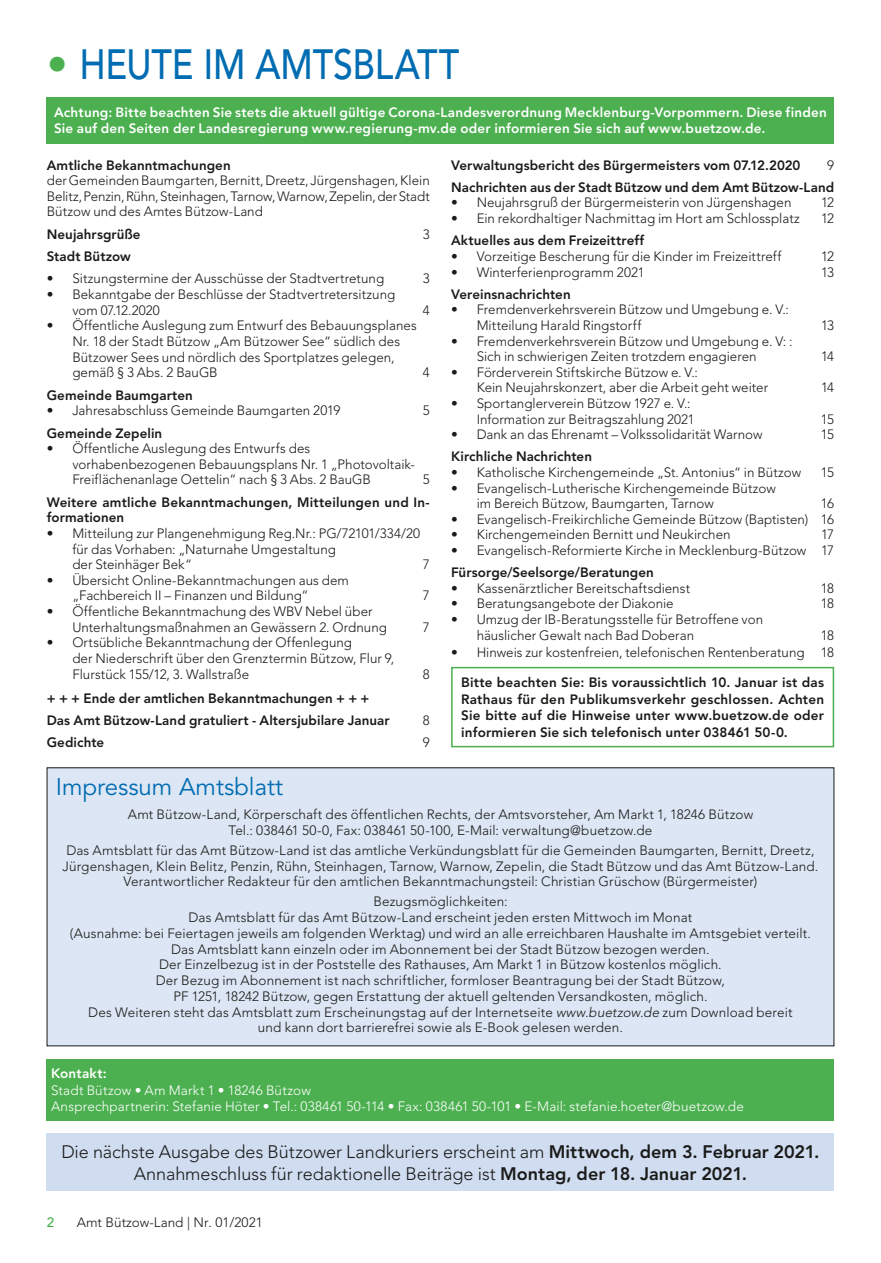
<style>
.page{position:relative;width:881px;height:1263px;background:#fff}
.page>*{position:absolute;margin:0;border:0;box-sizing:border-box;transform-origin:0 0}
.t1{font:500 42px "Avenir LT";letter-spacing:-.005em;color:#006cb1;scale:.85 1}
.t2{font:24px "Avenir LT";color:#006cb1}
.t3{font:300 18px/21.6px "Avenir LT";color:#1a1a18;text-align:center}
.t4{font:300 13.5px/15.6px "Avenir LT";letter-spacing:.005em;color:#1a1a18}
.t5{font:800 13.5px/16.5px "Avenir LT";letter-spacing:.005em;color:#1a1a18}
.t6{font:800 13.5px/16.5px "Avenir LT";letter-spacing:.015em;color:#fff}
.t7{font:300 13.5px/16.5px "Avenir LT";letter-spacing:.01em;color:#fff}
.t8{font:500 13.5px "Avenir LT";color:#4cb050}
.s1{color:#4cb050}
.s2{font-style:italic}
.s3{font-weight:800}
</style>
<div class="page">
<div style="left:47px;top:97px;width:786px;height:47px;background:#4cb050"></div>
<div style="left:47px;top:1133px;width:786px;height:58px;background:#d0ddf1"></div>
<div style="left:47px;top:1059px;width:786px;height:61px;background:#4cb050"></div>
<div style="left:451px;top:667px;width:382px;height:80px;border:2px solid #4cb050"></div>
<div style="left:47px;top:768px;width:786px;height:278px;background:#dce6f4"></div>
<h1 class="t1" style="left:47px;top:40px;width:486px"><span class="s1">•</span> HEUTE IM AMTSBLATT</h1>
<p class="t6" style="left:54px;top:104px;width:774px">Achtung: Bitte beachten Sie stets die aktuell gültige Corona-Landesverordnung Mecklenburg-Vorpommern. Diese finden<br>Sie auf den Seiten der Landesregierung www.regierung-mv.de oder informieren Sie sich auf www.buetzow.de.</p>
<p class="t5" style="left:47px;top:157px;width:185px">Amtliche Bekanntmachungen</p>
<p class="t4" style="left:47px;top:173px;width:384px;text-align:justify">der Gemeinden Baumgarten, Bernitt, Dreetz, Jürgenshagen, Klein Belitz, Penzin, Rühn, Steinhagen, Tarnow, Warnow, Zepelin, der Stadt Bützow und des Amtes Bützow-Land</p>
<p class="t5" style="left:47px;top:226px;width:95px">Neujahrsgrüße</p>
<p class="t4" style="left:423px;top:226px;width:8px">3</p>
<p class="t5" style="left:47px;top:248px;width:85px">Stadt Bützow</p>
<p class="t4" style="left:47px;top:271px;width:339px">• Sitzungstermine der Ausschüsse der Stadtvertretung</p>
<p class="t4" style="left:423px;top:271px;width:8px">3</p>
<p class="t4" style="left:72px;top:287px;width:324px;text-indent:-26px">• Bekanntgabe der Beschlüsse der Stadtvertretersitzung vom 07.12.2020</p>
<p class="t4" style="left:422px;top:302px;width:8px">4</p>
<p class="t4" style="left:72px;top:318px;width:346px;text-indent:-26px">• Öffentliche Auslegung zum Entwurf des Bebauungsplanes Nr. 18 der Stadt Bützow „Am Bützower See“ südlich des Bützower Sees und nördlich des Sportplatzes gelegen, gemäß § 3 Abs. 2 BauGB</p>
<p class="t4" style="left:422px;top:365px;width:8px">4</p>
<p class="t5" style="left:47px;top:387px;width:147px">Gemeinde Baumgarten</p>
<p class="t4" style="left:47px;top:403px;width:295px">• Jahresabschluss Gemeinde Baumgarten 2019</p>
<p class="t4" style="left:422px;top:403px;width:8px">5</p>
<p class="t5" style="left:47px;top:425px;width:117px">Gemeinde Zepelin</p>
<p class="t4" style="left:72px;top:441px;width:344px;text-indent:-26px">• Öffentliche Auslegung des Entwurfs des vorhabenbezogenen Bebauungsplans Nr. 1 „Photovoltaik-<br>Freiflächenanlage Oettelin“ nach § 3 Abs. 2 BauGB</p>
<p class="t4" style="left:422px;top:472px;width:8px">5</p>
<p class="t5" style="left:47px;top:494px;width:384px;line-height:15.6px">Weitere amtliche Bekanntmachungen, Mitteilungen und In&shy;formationen</p>
<p class="t4" style="left:72px;top:526px;width:349px;text-indent:-26px">• Mitteilung zur Plangenehmigung Reg.Nr.: PG/72101/334/20 für das Vorhaben: „Naturnahe Umgestaltung<br>der Steinhäger Bek“</p>
<p class="t4" style="left:422px;top:557px;width:8px">7</p>
<p class="t4" style="left:72px;top:572px;width:278px;text-indent:-26px">• Übersicht Online-Bekanntmachungen aus dem „Fachbereich II – Finanzen und Bildung“</p>
<p class="t4" style="left:422px;top:588px;width:8px">7</p>
<p class="t4" style="left:72px;top:604px;width:316px;text-indent:-26px">• Öffentliche Bekanntmachung des WBV Nebel über<br>Unterhaltungsmaßnahmen an Gewässern 2. Ordnung</p>
<p class="t4" style="left:422px;top:619px;width:8px">7</p>
<p class="t4" style="left:72px;top:635px;width:323px;text-indent:-26px">• Ortsübliche Bekanntmachung der Offenlegung<br>der Niederschrift über den Grenztermin Bützow, Flur 9,<br>Flurstück 155/12, 3. Wallstraße</p>
<p class="t5" style="left:47px;top:687px;width:344px;line-height:22.4px">+ + + Ende der amtlichen Bekanntmachungen + + +<br>Das Amt Bützow-Land gratuliert - Altersjubilare Januar</p>
<p class="t4" style="left:422px;top:666px;width:8px">8</p>
<p class="t4" style="left:422px;top:713px;width:8px">8</p>
<p class="t5" style="left:47px;top:734px;width:59px">Gedichte</p>
<p class="t4" style="left:422px;top:735px;width:8px">9</p>
<p class="t5" style="left:451px;top:157px;width:351px">Verwaltungsbericht des Bürgermeisters vom 07.12.2020</p>
<p class="t4" style="left:826px;top:157px;width:8px">9</p>
<p class="t5" style="left:451px;top:179px;width:384px">Nachrichten aus der Stadt Bützow und dem Amt Bützow-Land</p>
<p class="t4" style="left:451px;top:195px;width:342px">• Neujahrsgruß der Bürgermeisterin von Jürgenshagen</p>
<p class="t4" style="left:820px;top:195px;width:15px">12</p>
<p class="t4" style="left:451px;top:211px;width:350px">• Ein rekordhaltiger Nachmittag im Hort am Schlossplatz</p>
<p class="t4" style="left:820px;top:211px;width:15px">12</p>
<p class="t5" style="left:451px;top:232px;width:194px">Aktuelles aus dem Freizeittreff</p>
<p class="t4" style="left:451px;top:249px;width:331px">• Vorzeitige Bescherung für die Kinder im Freizeittreff</p>
<p class="t4" style="left:820px;top:249px;width:15px">12</p>
<p class="t4" style="left:451px;top:264px;width:195px">• Winterferienprogramm 2021</p>
<p class="t4" style="left:820px;top:264px;width:15px">13</p>
<p class="t5" style="left:451px;top:286px;width:121px">Vereinsnachrichten</p>
<p class="t4" style="left:476px;top:302px;width:313px;text-indent:-26px">• Fremdenverkehrsverein Bützow und Umgebung e. V.:<br>Mitteilung Harald Ringstorff</p>
<p class="t4" style="left:820px;top:318px;width:15px">13</p>
<p class="t4" style="left:476px;top:333px;width:317px;text-indent:-26px">• Fremdenverkehrsverein Bützow und Umgebung e. V: :<br>Sich in schwierigen Zeiten trotzdem engagieren</p>
<p class="t4" style="left:476px;top:364px;width:293px;text-indent:-26px">• Förderverein Stiftskirche Bützow e. V.:<br>Kein Neujahrskonzert, aber die Arbeit geht weiter</p>
<p class="t4" style="left:476px;top:395px;width:220px;text-indent:-26px">• Sportanglerverein Bützow 1927 e. V.:<br>Information zur Beitragszahlung 2021</p>
<p class="t4" style="left:820px;top:349px;width:15px">14</p>
<p class="t4" style="left:820px;top:380px;width:15px">14</p>
<p class="t4" style="left:820px;top:411px;width:15px">15</p>
<p class="t4" style="left:451px;top:427px;width:313px">• Dank an das Ehrenamt – Volkssolidarität Warnow</p>
<p class="t4" style="left:820px;top:427px;width:15px">15</p>
<p class="t5" style="left:451px;top:448px;width:142px">Kirchliche Nachrichten</p>
<p class="t4" style="left:451px;top:465px;width:351px">• Katholische Kirchengemeinde „St. Antonius“ in Bützow</p>
<p class="t4" style="left:820px;top:465px;width:15px">15</p>
<p class="t4" style="left:476px;top:480px;width:300px;text-indent:-26px">• Evangelisch-Lutherische Kirchengemeinde Bützow im Bereich Bützow, Baumgarten, Tarnow</p>
<p class="t4" style="left:820px;top:496px;width:15px">16</p>
<p class="t4" style="left:451px;top:511px;width:384px">• Evangelisch-Freikirchliche Gemeinde Bützow (Baptisten) 16</p>
<p class="t4" style="left:451px;top:527px;width:281px">• Kirchengemeinden Bernitt und Neukirchen</p>
<p class="t4" style="left:820px;top:527px;width:15px">17</p>
<p class="t4" style="left:451px;top:542px;width:384px">• Evangelisch-Reformierte Kirche in Mecklenburg-Bützow 17</p>
<p class="t5" style="left:451px;top:564px;width:204px">Fürsorge/Seelsorge/Beratungen</p>
<p class="t4" style="left:451px;top:580px;width:240px">• Kassenärztlicher Bereitschaftsdienst</p>
<p class="t4" style="left:820px;top:580px;width:15px">18</p>
<p class="t4" style="left:451px;top:596px;width:224px">• Beratungsangebote der Diakonie</p>
<p class="t4" style="left:820px;top:596px;width:15px">18</p>
<p class="t4" style="left:476px;top:612px;width:288px;text-indent:-25px">• Umzug der IB-Beratungsstelle für Betroffene von häuslicher Gewalt nach Bad Doberan</p>
<p class="t4" style="left:820px;top:627px;width:15px">18</p>
<p class="t4" style="left:451px;top:644px;width:384px">• Hinweis zur kostenfreien, telefonischen Rentenberatung 18</p>
<p class="t5" style="left:461px;top:674px;width:364px;text-align:justify">Bitte beachten Sie: Bis voraussichtlich 10. Januar ist das Rathaus für den Publikumsverkehr geschlossen. Achten Sie bitte auf die Hinweise unter www.buetzow.de oder informieren Sie sich telefonisch unter 038461 50-0.</p>
<h2 class="t2" style="left:56px;top:773px;width:229px">Impressum Amtsblatt</h2>
<p class="t4" style="left:128px;top:806px;width:626px;text-align:center">Amt Bützow-Land, Körperschaft des öffentlichen Rechts, der Amtsvorsteher, Am Markt 1, 18246 Bützow<br>Tel.: 038461 50-0, Fax: 038461 50-100, E-Mail: verwaltung@buetzow.de</p>
<p class="t4" style="left:62px;top:842px;width:757px;text-align:center">Das Amtsblatt für das Amt Bützow-Land ist das amtliche Verkündungsblatt für die Gemeinden Baumgarten, Bernitt, Dreetz,<br>Jürgenshagen, Klein Belitz, Penzin, Rühn, Steinhagen, Tarnow, Warnow, Zepelin, die Stadt Bützow und das Amt Bützow-Land.<br>Verantwortlicher Redakteur für den amtlichen Bekanntmachungsteil: Christian Grüschow (Bürgermeister)</p>
<p class="t4" style="left:70px;top:894px;width:742px;text-align:center">Bezugsmöglichkeiten:<br>Das Amtsblatt für das Amt Bützow-Land erscheint jeden ersten Mittwoch im Monat<br>(Ausnahme: bei Feiertagen jeweils am folgenden Werktag) und wird an alle erreichbaren Haushalte im Amtsgebiet verteilt.<br>Das Amtsblatt kann einzeln oder im Abonnement bei der Stadt Bützow bezogen werden.<br>Der Einzelbezug ist in der Poststelle des Rathauses, Am Markt 1 in Bützow kostenlos möglich.<br>Der Bezug im Abonnement ist nach schriftlicher, formloser Beantragung bei der Stadt Bützow,<br>PF 1251, 18242 Bützow, gegen Erstattung der aktuell geltenden Versandkosten, möglich.<br>Des Weiteren steht das Amtsblatt zum Erscheinungstag auf der Internetseite <span class="s2">www.buetzow.de</span> zum Download bereit<br>und kann dort barrierefrei sowie als E-Book gelesen werden.</p>
<p class="t6" style="left:51px;top:1065px;width:57px">Kontakt:</p>
<p class="t7" style="left:51px;top:1082px;width:694px">Stadt Bützow • Am Markt 1 • 18246 Bützow<br>Ansprechpartnerin: Stefanie Höter • Tel.: 038461 50-114 • Fax: 038461 50-101 • E-Mail: stefanie.hoeter@buetzow.de</p>
<h3 class="t3" style="left:61px;top:1141px;width:759px">Die nächste Ausgabe des Bützower Landkuriers erscheint am <span class="s3">Mittwoch, dem 3. Februar 2021.<br></span>Annahmeschluss für redaktionelle Beiträge ist <span class="s3">Montag, der 18. Januar 2021.</span></h3>
<p class="t8" style="left:47px;top:1214px;width:9px">2</p>
<p class="t4" style="left:77px;top:1214px;width:187px">Amt Bützow-Land | Nr. 01/2021</p>
</div>
